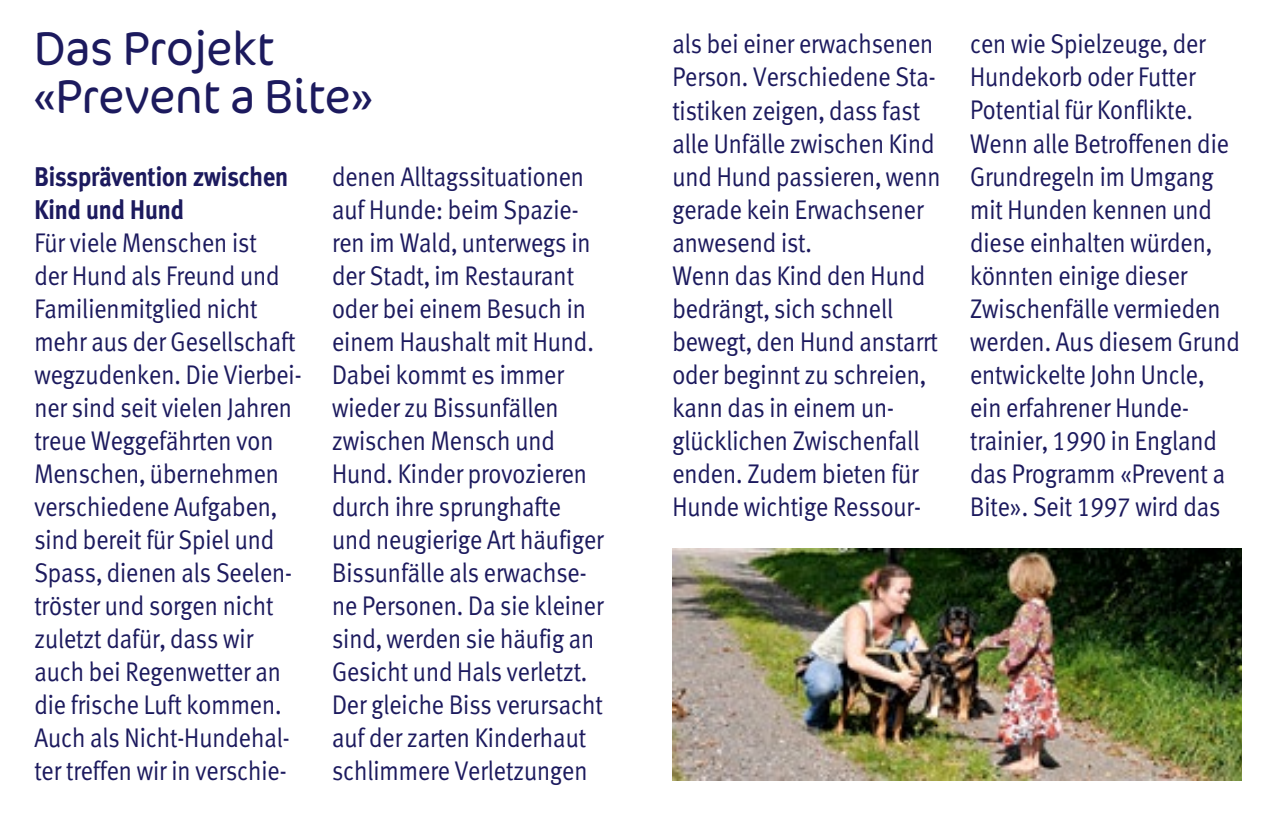
<style>
.page{position:relative;width:1276px;height:817px;background:#fff}
.page>*{position:absolute;margin:0;border:0;box-sizing:border-box;transform-origin:0 0}
.t1{font:300 48px/48px "Cocon OT";letter-spacing:-.01em;color:#1c1a5e}
.t2{font:27px/33px "Meta Corr";letter-spacing:-.03em;color:#1c1a5e;scale:.9 1}
.t3{font:700 27px/33px "Meta Corr";letter-spacing:-.03em;color:#1c1a5e;scale:.9 1}
</style>
<div class="page">
<img style="left:672px;top:548px;width:570px;height:232px">
<h1 class="t1" style="left:34px;top:22px;width:340px">Das Projekt «Prevent a Bite»</h1>
<p class="t3" style="left:34px;top:159px;width:284px">Bissprävention zwischen<br>Kind und Hund</p>
<p class="t2" style="left:34px;top:225px;width:299px">Für viele Menschen ist<br>der Hund als Freund und<br>Familienmitglied nicht mehr aus der Gesellschaft wegzudenken. Die Vierbei&shy;ner sind seit vielen Jahren treue Weggefährten von<br>Menschen, übernehmen verschiedene Aufgaben, sind bereit für Spiel und<br>Spass, dienen als Seelen&shy;tröster und sorgen nicht zuletzt dafür, dass wir auch bei Regenwetter an die frische Luft kommen.<br>Auch als Nicht-Hundehal&shy;ter treffen wir in verschie-</p>
<p class="t2" style="left:332px;top:159px;width:304px">denen Alltagssituationen auf Hunde: beim Spazie&shy;ren im Wald, unterwegs in der Stadt, im Restaurant oder bei einem Besuch in einem Haushalt mit Hund.<br>Dabei kommt es immer wieder zu Bissunfällen zwischen Mensch und<br>Hund. Kinder provozieren durch ihre sprunghafte und neugierige Art häufiger<br>Bissunfälle als erwachse&shy;ne Personen. Da sie kleiner sind, werden sie häufig an<br>Gesicht und Hals verletzt.<br>Der gleiche Biss verursacht auf der zarten Kinderhaut schlimmere Verletzungen</p>
<p class="t2" style="left:672px;top:27px;width:300px">als bei einer erwachsenen<br>Person. Verschiedene Sta&shy;tistiken zeigen, dass fast alle Unfälle zwischen Kind und Hund passieren, wenn gerade kein Erwachsener anwesend ist.<br>Wenn das Kind den Hund bedrängt, sich schnell bewegt, den Hund anstarrt oder beginnt zu schreien, kann das in einem un&shy;glücklichen Zwischenfall enden. Zudem bieten für<br>Hunde wichtige Ressour-</p>
<p class="t2" style="left:969px;top:27px;width:302px">cen wie Spielzeuge, der<br>Hundekorb oder Futter<br>Potential für Konflikte.<br>Wenn alle Betroffenen die<br>Grundregeln im Umgang mit Hunden kennen und diese einhalten würden, könnten einige dieser<br>Zwischenfälle vermieden werden. Aus diesem Grund entwickelte John Uncle, ein erfahrener Hunde&shy;trainier, 1990 in England das Programm «Prevent a<br>Bite». Seit 1997 wird das</p>
</div>
